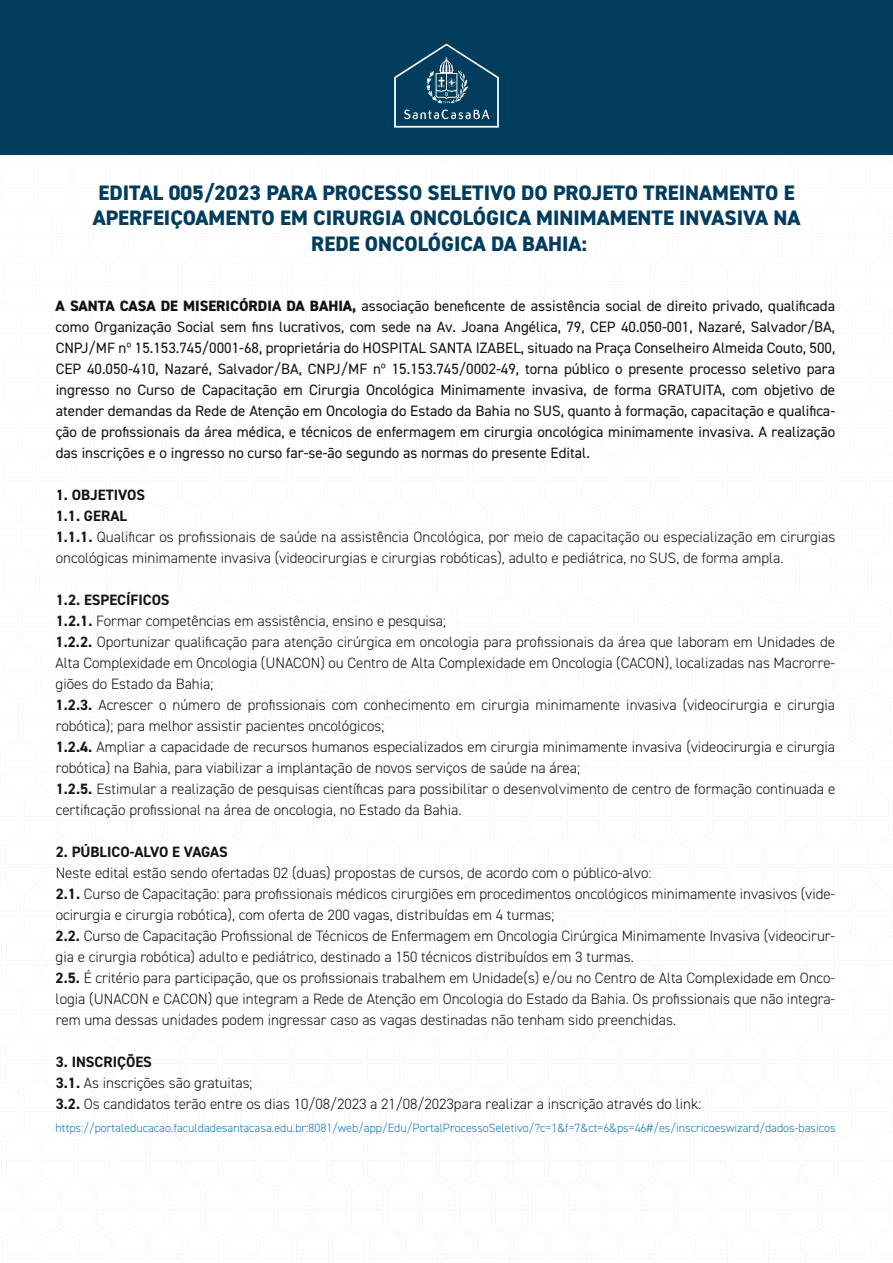
<style>
.page{position:relative;width:893px;height:1263px;background:#fff}
.page>*{position:absolute;margin:0;border:0;box-sizing:border-box;transform-origin:0 0}
.t1{font:800 21px/25.2px "DIN2014";color:#023d5d;text-align:center}
.t2{font:300 15px/21px "DIN2014";color:#101315}
.t3{font:15px/21px "DIN2014";color:#101315;text-align:justify}
.t4{font:700 15px "DIN2014";color:#101315}
.t5{font:300 12px "DIN2014";color:#0f7abe}
.s1{font-weight:800}
.s2{font-weight:700}
</style>
<div class="page">
<div style="left:0;top:0;width:893px;height:155px;background:#023d5d"></div>
<svg style="left:394px;top:43px;width:105px;height:85px"></svg>
<h1 class="t1" style="left:93px;top:180px;width:709px">EDITAL 005/2023 PARA PROCESSO SELETIVO DO PROJETO TREINAMENTO E<br>APERFEIÇOAMENTO EM CIRURGIA ONCOLÓGICA MINIMAMENTE INVASIVA NA<br>REDE ONCOLÓGICA DA BAHIA:</h1>
<p class="t3" style="left:56px;top:295px;width:781px"><span class="s1">A SANTA CASA DE MISERICÓRDIA DA BAHIA,</span> associação beneficente de assistência social de direito privado, qualificada como Organização Social sem fins lucrativos, com sede na Av. Joana Angélica, 79, CEP 40.050-001, Nazaré, Salvador/BA, CNPJ/MF nº 15.153.745/0001-68, proprietária do HOSPITAL SANTA IZABEL, situado na Praça Conselheiro Almeida Couto, 500, CEP 40.050-410, Nazaré, Salvador/BA, CNPJ/MF nº 15.153.745/0002-49, torna público o presente processo seletivo para ingresso no Curso de Capacitação em Cirurgia Oncológica Minimamente invasiva, de forma GRATUITA, com objetivo de atender demandas da Rede de Atenção em Oncologia do Estado da Bahia no SUS, quanto à formação, capacitação e qualifica&shy;ção de profissionais da área médica, e técnicos de enfermagem em cirurgia oncológica minimamente invasiva. A realização das inscrições e o ingresso no curso far-se-ão segundo as normas do presente Edital.</p>
<p class="t2" style="left:56px;top:484px;width:781px"><span class="s2">1. OBJETIVOS<br>1.1. GERAL<br>1.1.1.</span> Qualificar os profissionais de saúde na assistência Oncológica, por meio de capacitação ou especialização em cirurgias oncológicas minimamente invasiva (videocirurgias e cirurgias robóticas), adulto e pediátrica, no SUS, de forma ampla.</p>
<p class="t2" style="left:56px;top:589px;width:781px"><span class="s2">1.2. ESPECÍFICOS<br>1.2.1.</span> Formar competências em assistência, ensino e pesquisa;<br><span class="s2">1.2.2.</span> Oportunizar qualificação para atenção cirúrgica em oncologia para profissionais da área que laboram em Unidades de Alta Complexidade em Oncologia (UNACON) ou Centro de Alta Complexidade em Oncologia (CACON), localizadas nas Macrorre&shy;giões do Estado da Bahia;<br><span class="s2">1.2.3.</span> Acrescer o número de profissionais com conhecimento em cirurgia minimamente invasiva (videocirurgia e cirurgia robótica); para melhor assistir pacientes oncológicos;<br><span class="s2">1.2.4.</span> Ampliar a capacidade de recursos humanos especializados em cirurgia minimamente invasiva (videocirurgia e cirurgia robótica) na Bahia, para viabilizar a implantação de novos serviços de saúde na área;<br><span class="s2">1.2.5.</span> Estimular a realização de pesquisas científicas para possibilitar o desenvolvimento de centro de formação continuada e certificação profissional na área de oncologia, no Estado da Bahia.</p>
<p class="t4" style="left:56px;top:842px;width:174px">2. PÚBLICO-ALVO E VAGAS</p>
<p class="t2" style="left:56px;top:862px;width:781px">Neste edital estão sendo ofertadas 02 (duas) propostas de cursos, de acordo com o público-alvo:<br><span class="s2">2.1.</span> Curso de Capacitação: para profissionais médicos cirurgiões em procedimentos oncológicos minimamente invasivos (vide&shy;ocirurgia e cirurgia robótica), com oferta de 200 vagas, distribuídas em 4 turmas;<br><span class="s2">2.2.</span> Curso de Capacitação Profissional de Técnicos de Enfermagem em Oncologia Cirúrgica Minimamente Invasiva (videocirur&shy;gia e cirurgia robótica) adulto e pediátrico, destinado a 150 técnicos distribuídos em 3 turmas.<br><span class="s2">2.5.</span> É critério para participação, que os profissionais trabalhem em Unidade(s) e/ou no Centro de Alta Complexidade em Onco&shy;logia (UNACON e CACON) que integram a Rede de Atenção em Oncologia do Estado da Bahia. Os profissionais que não integra&shy;rem uma dessas unidades podem ingressar caso as vagas destinadas não tenham sido preenchidas.</p>
<p class="t2" style="left:56px;top:1051px;width:647px"><span class="s2">3. INSCRIÇÕES<br>3.1.</span> As inscrições são gratuitas;<br><span class="s2">3.2.</span> Os candidatos terão entre os dias 10/08/2023 a 21/08/2023para realizar a inscrição através do link:</p>
<p class="t5" style="left:56px;top:1120px;width:782px">https://portaleducacao.faculdadesantacasa.edu.br:8081/web/app/Edu/PortalProcessoSeletivo/?c=1&amp;f=7&amp;ct=6&amp;ps=46#/es/inscricoeswizard/dados-basicos</p>
</div>
